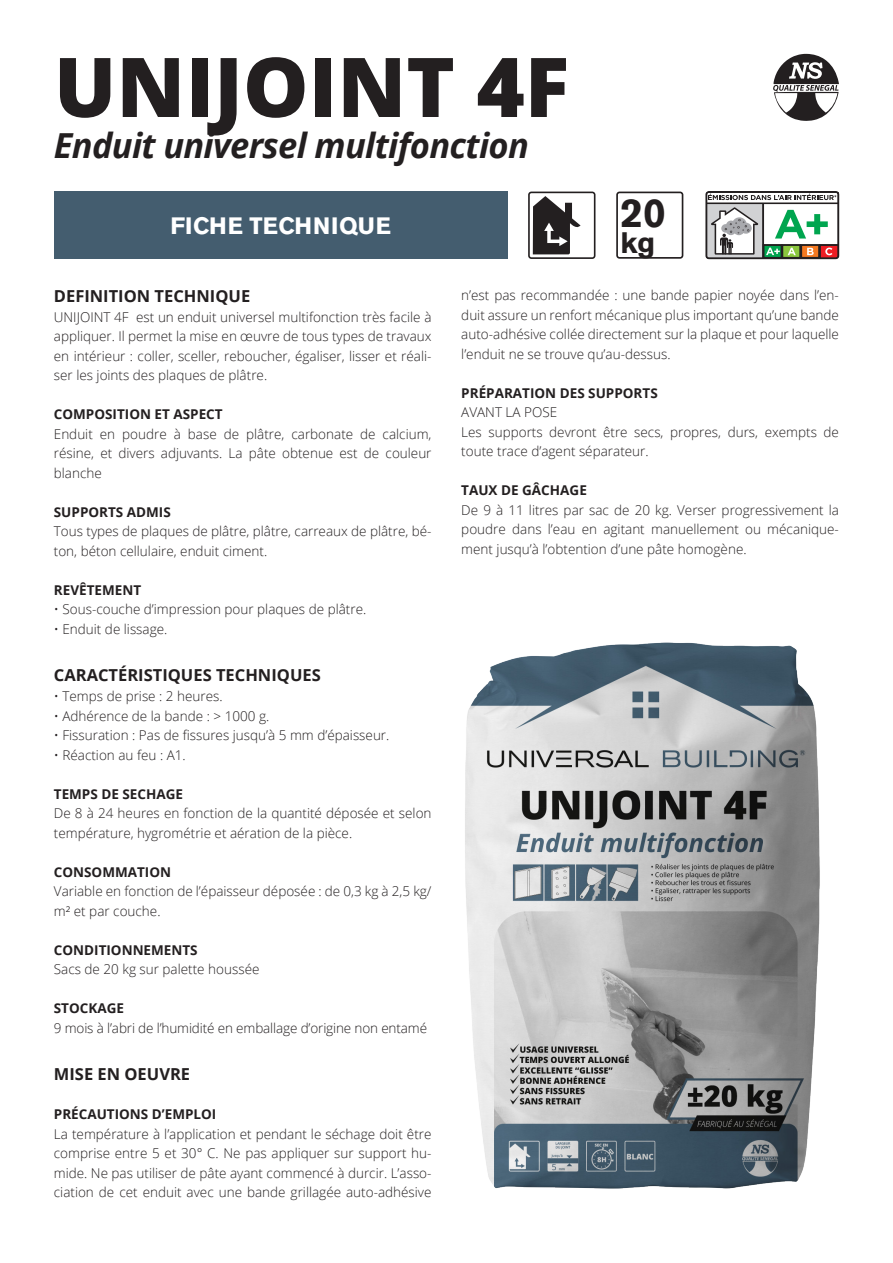
<style>
.page{position:relative;width:893px;height:1263px;background:#fff}
.page>*{position:absolute;margin:0;border:0;box-sizing:border-box;transform-origin:0 0}
.t1{font:800 82.5px "Open Sans";color:#231f20}
.t2{font:700 40.35px "Akzidenz Grotesk BE";color:#231f20}
.t3{font:italic 700 34.5px "Open Sans";letter-spacing:-.02em;color:#231f20}
.t4{font:700 29.4px "Akzidenz Grotesk BE";color:#231f20}
.t5{font:700 23.55px "Akzidenz Grotesk BE";letter-spacing:.02em;color:#fff}
.t6{font:700 16.5px "Open Sans";color:#231f20}
.t7{font:300 13.5px/19.5px "Open Sans";color:#231f20;text-align:justify}
.t8{font:700 13.5px "Open Sans";color:#231f20}
</style>
<div class="page">
<div style="left:54px;top:191px;width:454px;height:68px;background:#445d6f"></div>
<svg style="left:705px;top:191px;width:135px;height:69px"></svg>
<svg style="left:616px;top:192px;width:67px;height:67px"></svg>
<svg style="left:528px;top:192px;width:67px;height:67px"></svg>
<img style="left:465px;top:642px;width:355px;height:547px">
<svg style="left:773px;top:54px;width:66px;height:67px"></svg>
<p class="t1" style="left:54px;top:24px;width:517px">UNIJOINT 4F</p>
<p class="t3" style="left:54px;top:122px;width:476px">Enduit universel multifonction</p>
<p class="t5" style="left:171px;top:212px;width:222px">FICHE TECHNIQUE</p>
<p class="t2" style="left:620px;top:190px;width:47px">20</p>
<p class="t4" style="left:620px;top:226px;width:36px">kg</p>
<p class="t6" style="left:54px;top:285px;width:198px">DEFINITION TECHNIQUE</p>
<p class="t7" style="left:54px;top:307px;width:379px">UNIJOINT 4F est un enduit universel multifonction très facile à appliquer. Il permet la mise en œuvre de tous types de travaux en intérieur : coller, sceller, reboucher, égaliser, lisser et réali&shy;ser les joints des plaques de plâtre.</p>
<p class="t8" style="left:54px;top:405px;width:170px">COMPOSITION ET ASPECT</p>
<p class="t7" style="left:54px;top:424px;width:379px">Enduit en poudre à base de plâtre, carbonate de calcium, résine, et divers adjuvants. La pâte obtenue est de couleur blanche</p>
<p class="t8" style="left:54px;top:502px;width:118px">SUPPORTS ADMIS</p>
<p class="t7" style="left:54px;top:521px;width:379px">Tous types de plaques de plâtre, plâtre, carreaux de plâtre, bé&shy;ton, béton cellulaire, enduit ciment.</p>
<p class="t8" style="left:54px;top:580px;width:89px">REVÊTEMENT</p>
<p class="t7" style="left:54px;top:599px;width:314px">• Sous-couche d’impression pour plaques de plâtre.</p>
<p class="t7" style="left:54px;top:619px;width:115px">• Enduit de lissage.</p>
<p class="t6" style="left:54px;top:664px;width:268px">CARACTÉRISTIQUES TECHNIQUES</p>
<p class="t7" style="left:54px;top:686px;width:170px">• Temps de prise : 2 heures.</p>
<p class="t7" style="left:54px;top:705px;width:217px">• Adhérence de la bande : &gt; 1000 g.</p>
<p class="t7" style="left:54px;top:725px;width:337px">• Fissuration : Pas de fissures jusqu’à 5 mm d’épaisseur.</p>
<p class="t7" style="left:54px;top:744px;width:133px">• Réaction au feu : A1.</p>
<p class="t8" style="left:54px;top:784px;width:131px">TEMPS DE SECHAGE</p>
<p class="t7" style="left:54px;top:803px;width:379px">De 8 à 24 heures en fonction de la quantité déposée et selon température, hygrométrie et aération de la pièce.</p>
<p class="t8" style="left:54px;top:862px;width:119px">CONSOMMATION</p>
<p class="t7" style="left:54px;top:881px;width:379px">Variable en fonction de l’épaisseur déposée : de 0,3 kg à 2,5 kg/ m² et par couche.</p>
<p class="t8" style="left:54px;top:940px;width:145px">CONDITIONNEMENTS</p>
<p class="t7" style="left:54px;top:959px;width:207px">Sacs de 20 kg sur palette houssée</p>
<p class="t8" style="left:54px;top:998px;width:72px">STOCKAGE</p>
<p class="t7" style="left:54px;top:1017px;width:375px">9 mois à l’abri de l’humidité en emballage d’origine non entamé</p>
<p class="t6" style="left:54px;top:1062px;width:138px">MISE EN OEUVRE</p>
<p class="t8" style="left:54px;top:1104px;width:164px">PRÉCAUTIONS D’EMPLOI</p>
<p class="t7" style="left:54px;top:1123px;width:379px">La température à l’application et pendant le séchage doit être comprise entre 5 et 30° C. Ne pas appliquer sur support hu&shy;mide. Ne pas utiliser de pâte ayant commencé à durcir. L’asso&shy;ciation de cet enduit avec une bande grillagée auto-adhésive</p>
<p class="t7" style="left:461px;top:285px;width:379px">n’est pas recommandée : une bande papier noyée dans l’en&shy;duit assure un renfort mécanique plus important qu’une bande auto-adhésive collée directement sur la plaque et pour laquelle l’enduit ne se trouve qu’au-dessus.</p>
<p class="t8" style="left:461px;top:383px;width:198px">PRÉPARATION DES SUPPORTS</p>
<p class="t7" style="left:461px;top:402px;width:97px">AVANT LA POSE</p>
<p class="t7" style="left:461px;top:422px;width:379px">Les supports devront être secs, propres, durs, exempts de toute trace d’agent séparateur.</p>
<p class="t8" style="left:461px;top:481px;width:127px">TAUX DE GÂCHAGE</p>
<p class="t7" style="left:461px;top:500px;width:379px">De 9 à 11 litres par sac de 20 kg. Verser progressivement la poudre dans l’eau en agitant manuellement ou mécanique&shy;ment jusqu’à l’obtention d’une pâte homogène.</p>
</div>
